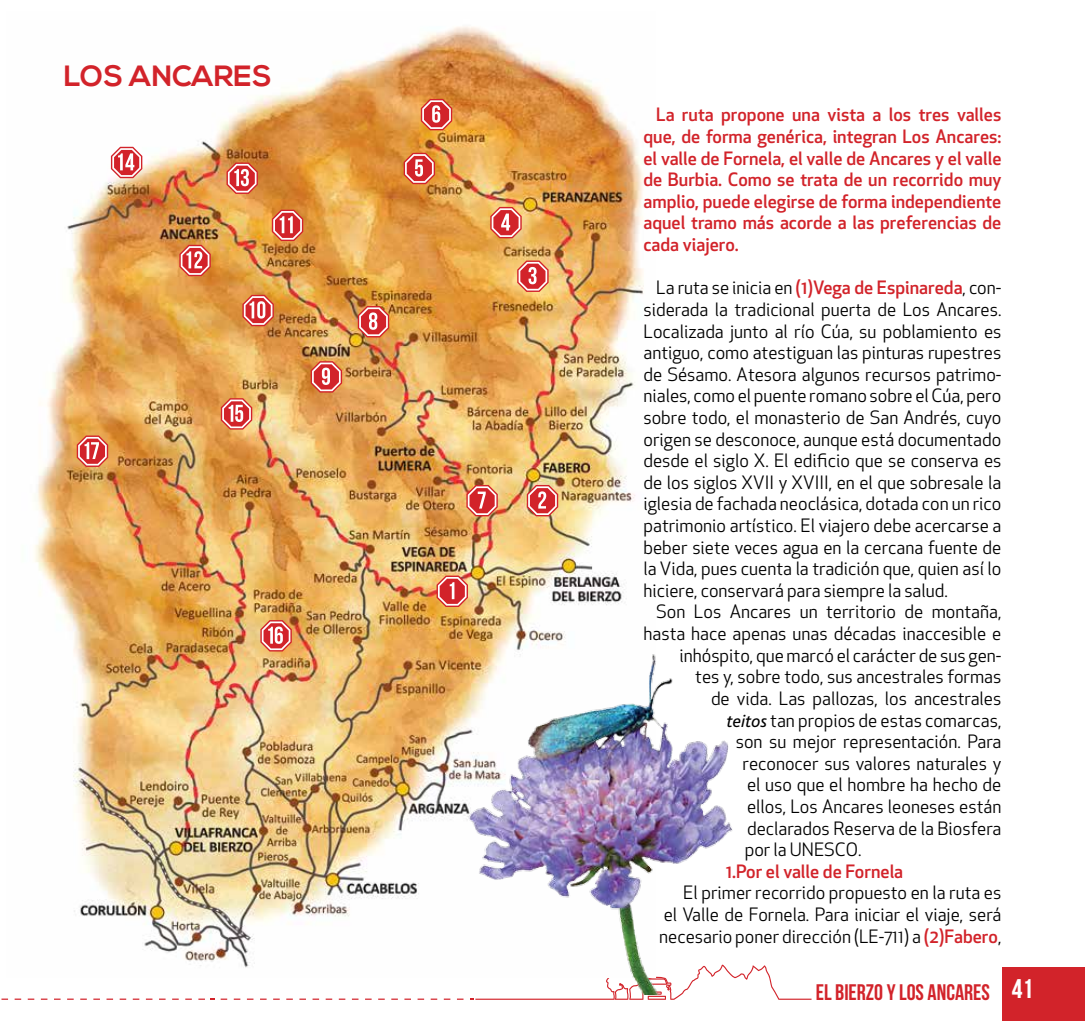
<style>
.page{position:relative;width:1085px;height:1021px;background:#fff}
.page>*{position:absolute;margin:0;border:0;box-sizing:border-box;transform-origin:0 0}
.t1{font:700 29.25px "Nexa";color:#d2232a}
.t2{font:22.5px "Bebas Neue";color:#d2232a}
.t3{font:18px/21.6px "Apex New";color:#000;text-align:justify}
.t4{font:500 18px/21.6px "Apex New";color:#d2232a;text-align:justify}
.s1{font-weight:500;color:#d2232a}
.s2{font-family:"Bliss Pro";font-style:italic}
.s3{font-size:27px;color:#fff}
</style>
<div class="page">
<div style="left:1001px;top:967px;width:83px;height:53px;background:#d2232a"></div>
<svg style="left:470px;top:994px;width:341px;height:5px"></svg>
<img style="left:35px;top:26px;width:609px;height:942px">
<img style="left:464px;top:651px;width:313px;height:343px">
<svg style="left:421px;top:99px;width:31px;height:31px"></svg>
<svg style="left:403px;top:153px;width:32px;height:31px"></svg>
<svg style="left:272px;top:210px;width:31px;height:31px"></svg>
<svg style="left:226px;top:162px;width:32px;height:32px"></svg>
<svg style="left:260px;top:620px;width:32px;height:31px"></svg>
<svg style="left:221px;top:398px;width:31px;height:31px"></svg>
<svg style="left:490px;top:207px;width:31px;height:31px"></svg>
<svg style="left:242px;top:295px;width:32px;height:31px"></svg>
<svg style="left:179px;top:245px;width:32px;height:31px"></svg>
<svg style="left:111px;top:147px;width:31px;height:31px"></svg>
<svg style="left:517px;top:260px;width:31px;height:32px"></svg>
<svg style="left:310px;top:361px;width:32px;height:31px"></svg>
<svg style="left:526px;top:485px;width:32px;height:31px"></svg>
<svg style="left:358px;top:306px;width:31px;height:31px"></svg>
<svg style="left:436px;top:575px;width:32px;height:32px"></svg>
<svg style="left:466px;top:485px;width:31px;height:31px"></svg>
<svg style="left:77px;top:435px;width:31px;height:32px"></svg>
<h1 class="t1" style="left:64px;top:59px;width:208px">LOS ANCARES</h1>
<p class="t4" style="left:643px;top:104px;width:359px;text-indent:13px">La ruta propone una vista a los tres valles que, de forma genérica, integran Los Ancares: el valle de Fornela, el valle de Ancares y el valle de Burbia. Como se trata de un recorrido muy amplio, puede elegirse de forma independiente aquel tramo más acorde a las preferencias de cada viajero.</p>
<p class="t3" style="left:643px;top:277px;width:359px;text-indent:13px">La ruta se inicia en <span class="s1">(1)Vega de Espinareda</span>, con&shy;siderada la tradicional puerta de Los Ancares.<br>Localizada junto al río Cúa, su poblamiento es antiguo, como atestiguan las pinturas rupestres de Sésamo. Atesora algunos recursos patrimo&shy;niales, como el puente romano sobre el Cúa, pero sobre todo, el monasterio de San Andrés, cuyo origen se desconoce, aunque está documentado desde el siglo X. El edificio que se conserva es de los siglos XVII y XVIII, en el que sobresale la iglesia de fachada neoclásica, dotada con un rico patrimonio artístico. El viajero debe acercarse a beber siete veces agua en la cercana fuente de la Vida, pues cuenta la tradición que, quien así lo hiciere, conservará para siempre la salud.</p>
<p class="t3" style="left:656px;top:601px;width:347px">Son Los Ancares un territorio de montaña,</p>
<p class="t3" style="left:643px;top:622px;width:359px">hasta hace apenas unas décadas inaccesible e</p>
<p class="t3" style="left:679px;top:644px;width:323px">inhóspito, que marcó el carácter de sus gen-</p>
<p class="t3" style="left:695px;top:666px;width:307px">tes y, sobre todo, sus ancestrales formas</p>
<p class="t3" style="left:711px;top:687px;width:292px">de vida. Las pallozas, los ancestrales</p>
<p class="t3" style="left:726px;top:709px;width:276px"><span class="s2">teitos</span> tan propios de estas comarcas,</p>
<p class="t3" style="left:735px;top:730px;width:267px">son su mejor representación. Para</p>
<p class="t3" style="left:742px;top:752px;width:260px">reconocer sus valores naturales y</p>
<p class="t3" style="left:747px;top:774px;width:256px">el uso que el hombre ha hecho de</p>
<p class="t3" style="left:747px;top:795px;width:256px">ellos, Los Ancares leoneses están</p>
<p class="t3" style="left:747px;top:817px;width:256px">declarados Reserva de la Biosfera</p>
<p class="t3" style="left:744px;top:838px;width:118px">por la UNESCO.</p>
<p class="t4" style="left:726px;top:860px;width:179px">1.Por el valle de Fornela</p>
<p class="t3" style="left:659px;top:882px;width:343px;text-indent:24px">El primer recorrido propuesto en la ruta es el Valle de Fornela. Para iniciar el viaje, será necesario poner dirección (LE-711) a <span class="s1">(2)Fabero</span>,</p>
<p class="t2" style="left:815px;top:979px;width:219px">EL BIERZO Y LOS ANCARES <span class="s3">41</span></p>
</div>
